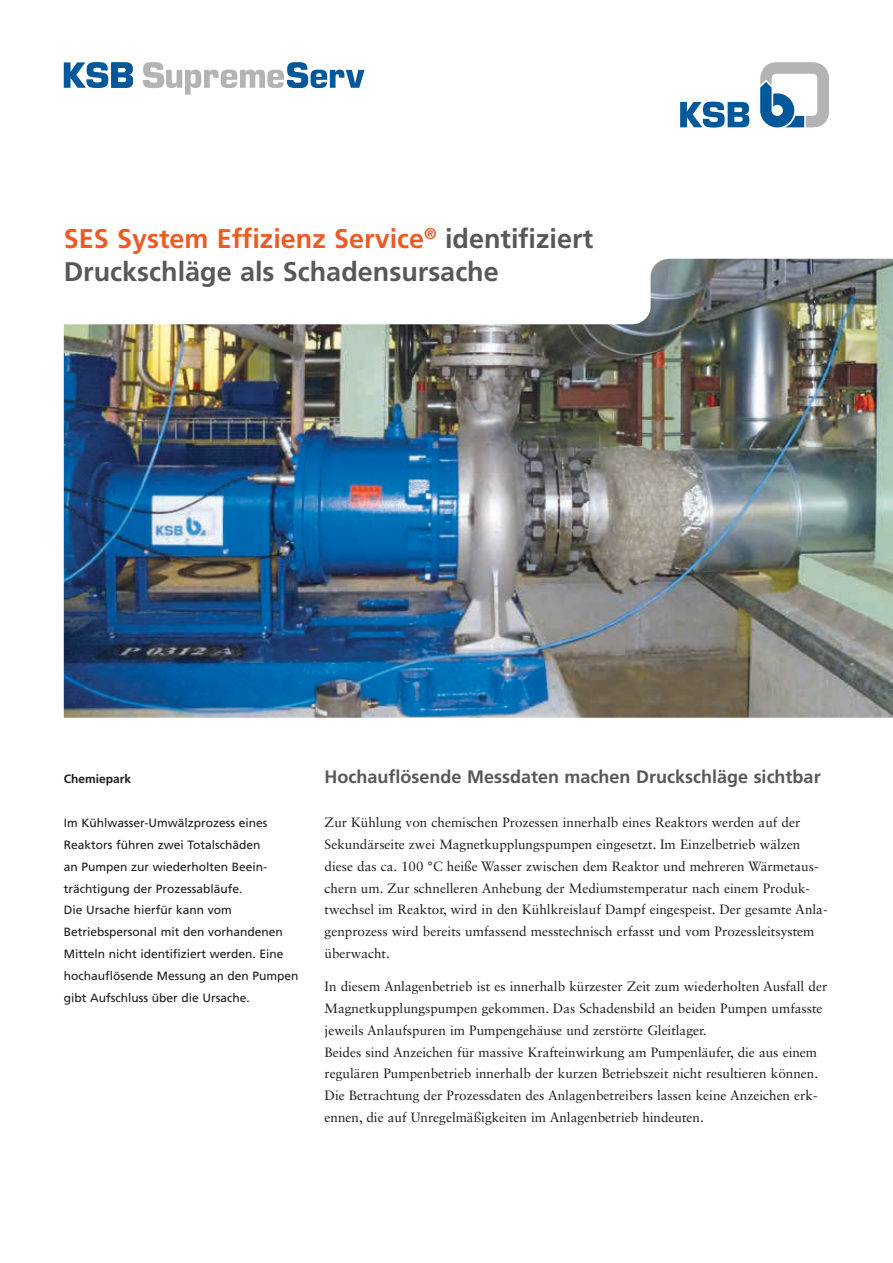
<style>
.page{position:relative;width:893px;height:1263px;background:#fff}
.page>*{position:absolute;margin:0;border:0;box-sizing:border-box;transform-origin:0 0}
.t1{font:700 27px/32.8px "Frutiger LT Pro";color:#585858}
.t2{font:700 18px "Frutiger LT Pro";color:#585858}
.t3{font:13.5px/21.9px "Sabon LT Std";color:#1c1c1b}
.t4{font:12px/21.9px "Frutiger LT Pro";color:#1c1c1b}
.t5{font:700 12px "Frutiger LT Pro";color:#1c1c1b}
.s1{color:#ea5c26}
</style>
<div class="page">
<svg style="left:760px;top:62px;width:69px;height:65px"></svg>
<svg style="left:680px;top:102px;width:69px;height:26px"></svg>
<img style="left:64px;top:259px;width:829px;height:459px">
<svg style="left:143px;top:62px;width:222px;height:33px"></svg>
<svg style="left:64px;top:62px;width:69px;height:26px"></svg>
<h1 class="t1" style="left:64px;top:222px;width:531px"><span class="s1">SES System Effizienz Service</span><sup>®</sup> identifiziert<br>Druckschläge als Schadensursache</h1>
<p class="t5" style="left:64px;top:772px;width:69px">Chemiepark</p>
<p class="t4" style="left:64px;top:812px;width:236px">Im Kühlwasser-Umwälzprozess eines Reaktors führen zwei Totalschäden<br>an Pumpen zur wiederholten Beein&shy;trächtigung der Prozessabläufe.<br>Die Ursache hierfür kann vom Betriebspersonal mit den vorhandenen Mitteln nicht identifiziert werden. Eine hochauflösende Messung an den Pumpen gibt Aufschluss über die Ursache.</p>
<h2 class="t2" style="left:325px;top:766px;width:498px">Hochauflösende Messdaten machen Druckschläge sichtbar</h2>
<p class="t3" style="left:325px;top:811px;width:504px">Zur Kühlung von chemischen Prozessen innerhalb eines Reaktors werden auf der Sekundärseite zwei Magnetkupplungspumpen eingesetzt. Im Einzelbetrieb wälzen diese das ca. 100 °C heiße Wasser zwischen dem Reaktor und mehreren Wärmetaus&shy;chern um. Zur schnelleren Anhebung der Mediumstemperatur nach einem Produk&shy;twechsel im Reaktor, wird in den Kühlkreislauf Dampf eingespeist. Der gesamte Anla&shy;genprozess wird bereits umfassend messtechnisch erfasst und vom Prozessleitsystem überwacht.</p>
<p class="t3" style="left:325px;top:975px;width:504px">In diesem Anlagenbetrieb ist es innerhalb kürzester Zeit zum wiederholten Ausfall der Magnetkupplungspumpen gekommen. Das Schadensbild an beiden Pumpen umfasste jeweils Anlaufspuren im Pumpengehäuse und zerstörte Gleitlager.<br>Beides sind Anzeichen für massive Krafteinwirkung am Pumpenläufer, die aus einem regulären Pumpenbetrieb innerhalb der kurzen Betriebszeit nicht resultieren können.<br>Die Betrachtung der Prozessdaten des Anlagenbetreibers lassen keine Anzeichen erk&shy;ennen, die auf Unregelmäßigkeiten im Anlagenbetrieb hindeuten.</p>
</div>
